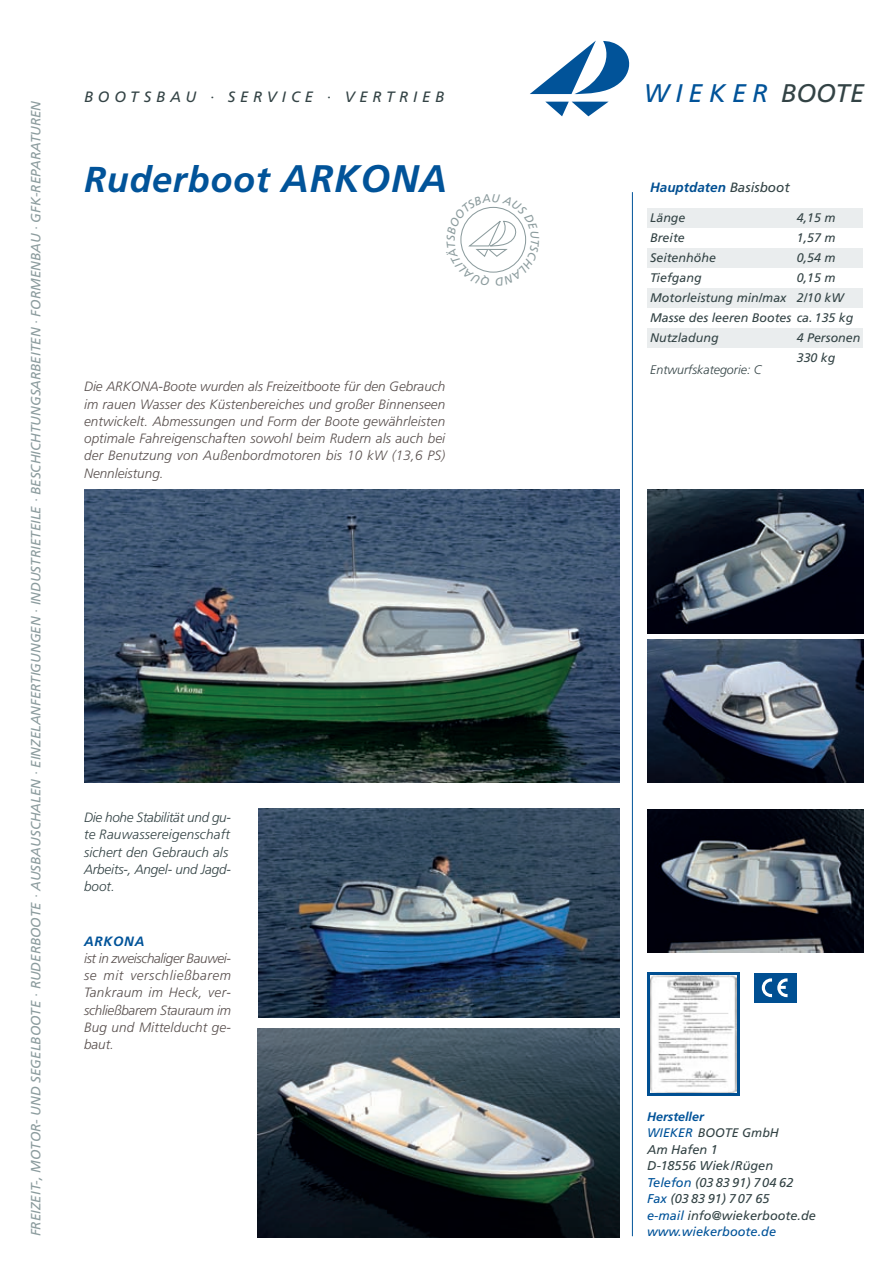
<style>
.page{position:relative;width:893px;height:1264px;background:#fff}
.page>*{position:absolute;margin:0;border:0;box-sizing:border-box;transform-origin:0 0}
.t1{font:italic 700 36px "Frutiger";letter-spacing:.02em;color:#015399}
.t2{font:italic 25.5px "Frutiger";letter-spacing:.24em;color:#015399}
.t3{font:italic 15px "Frutiger";letter-spacing:.315em;color:#334345}
.t4{font:italic 300 13.5px/17.2px "Frutiger";letter-spacing:.01em;color:#59504e;text-align:justify}
.t5{font:italic 300 13.5px "Frutiger";letter-spacing:.005em;color:#334345}
.t6{font:italic 300 13.5px "Frutiger";letter-spacing:-.025em;color:#59504e}
.t7{font:italic 300 13.5px "Frutiger";letter-spacing:-.02em;color:#334345}
.t8{font:italic 300 13.5px "Frutiger";letter-spacing:.04em;color:#59504e}
.t9{font:italic 700 13.5px "Frutiger";color:#004f92}
.t10{font:italic 700 13.5px "Frutiger";letter-spacing:.05em;color:#015399}
.t11{font:italic 13.35px "Frutiger";color:#8c9c9e}
.t12{font:italic 12.75px/16.5px "Frutiger";color:#334345}
.t13{font:italic 12.45px/20px "Frutiger";color:#334345}
.t14{font:italic 700 12.45px/16.2px "Frutiger";color:#015399}
.t15{font:italic 300 12.45px "Frutiger";color:#334345}
.s1{font-size:38.4px}
.s2{color:#334345}
.s3{font-weight:400;color:#334345}
.s4{font-weight:400}
.s5{color:#015399}
</style>
<div class="page">
<div style="left:647px;top:208px;width:216px;height:19px;background:#eaedee"></div>
<div style="left:647px;top:248px;width:216px;height:19px;background:#eaedee"></div>
<div style="left:647px;top:288px;width:216px;height:19px;background:#eaedee"></div>
<div style="left:647px;top:328px;width:216px;height:19px;background:#eaedee"></div>
<svg style="left:530px;top:41px;width:100px;height:54px"></svg>
<svg style="left:546px;top:102px;width:62px;height:14px"></svg>
<hr style="left:632px;top:192px;width:1px;height:1044px;background:#015399">
<div style="left:754px;top:973px;width:43px;height:30px;background:#004f92"></div>
<svg style="left:762px;top:978px;width:26px;height:19px"></svg>
<svg style="left:647px;top:972px;width:93px;height:124px;fill:#004f92"></svg>
<img style="left:651px;top:975px;width:85px;height:117px">
<img style="left:84px;top:490px;width:535px;height:292px">
<img style="left:258px;top:808px;width:361px;height:209px">
<img style="left:258px;top:1028px;width:361px;height:209px">
<img style="left:647px;top:490px;width:216px;height:143px">
<img style="left:647px;top:639px;width:216px;height:143px">
<img style="left:647px;top:809px;width:216px;height:143px">
<svg style="left:460px;top:206px;width:67px;height:67px"></svg>
<p class="t11" style="left:30px;top:1236px;width:1137px;rotate:-90deg">FREIZEIT-, MOTOR- UND SEGELBOOTE · RUDERBOOTE · AUSBAUSCHALEN · EINZELANFERTIGUNGEN · INDUSTRIETEILE · BESCHICHTUNGSARBEITEN · FORMENBAU · GFK-REPARATUREN</p>
<p class="t3" style="left:84px;top:90px;width:362px">BOOTSBAU · SERVICE · VERTRIEB</p>
<h1 class="t1" style="left:84px;top:165px;width:365px">Ruderboot <span class="s1">ARKONA</span></h1>
<p class="t4" style="left:84px;top:379px;width:363px">Die ARKONA-Boote wurden als Freizeitboote für den Gebrauch im rauen Wasser des Küstenbereiches und großer Binnenseen entwickelt. Abmessungen und Form der Boote gewährleisten optimale Fahreigenschaften sowohl beim Rudern als auch bei der Benutzung von Außenbordmotoren bis 10 kW (13,6 PS)<br>Nennleistung.</p>
<p class="t7" style="left:84px;top:812px;width:148px">Die hohe Stabilität und gu-</p>
<p class="t5" style="left:84px;top:829px;width:147px">te Rauwassereigenschaft</p>
<p class="t5" style="left:84px;top:863px;width:148px">Arbeits-, Angel- und Jagd-</p>
<p class="t5" style="left:84px;top:846px;width:146px">sichert den Gebrauch als</p>
<p class="t5" style="left:84px;top:881px;width:32px">boot.</p>
<p class="t10" style="left:84px;top:935px;width:62px">ARKONA</p>
<p class="t6" style="left:84px;top:952px;width:148px">ist in zweischaliger Bauwei-</p>
<p class="t4" style="left:84px;top:985px;width:148px">Tankraum im Heck, ver&shy;schließbarem Stauraum im Bug und Mittelducht ge&shy;baut.</p>
<p class="t8" style="left:84px;top:970px;width:148px">se mit verschließbarem</p>
<h2 class="t2" style="left:644px;top:83px;width:222px">WIEKER <span class="s2">BOOTE</span></h2>
<p class="t9" style="left:650px;top:182px;width:141px">Hauptdaten <span class="s3">Basisboot</span></p>
<p class="t13" style="left:650px;top:209px;width:205px">Länge<br>Breite<br>Seitenhöhe<br>Tiefgang<br>Motorleistung min/max<br>Masse des leeren Bootes ca. 135 kg<br>Nutzladung</p>
<p class="t15" style="left:650px;top:365px;width:113px">Entwurfskategorie: C</p>
<p class="t13" style="left:797px;top:209px;width:49px">4,15 m<br>1,57 m<br>0,54 m<br>0,15 m<br>2/10 kW</p>
<p class="t13" style="left:797px;top:328px;width:65px">4 Personen<br>330 kg</p>
<p class="t14" style="left:647px;top:1109px;width:133px">Hersteller<br><span class="s4">WIEKER</span> <span class="s3">BOOTE GmbH</span></p>
<p class="t12" style="left:647px;top:1142px;width:170px">Am Hafen 1<br>D-18556 Wiek/Rügen<br><span class="s5">Telefon</span> (03 83 91) 7 04 62<br><span class="s5">Fax</span> (03 83 91) 7 07 65<br><span class="s5">e-mail</span> info@wiekerboote.de <span class="s5">www.wiekerboote.de</span></p>
</div>
